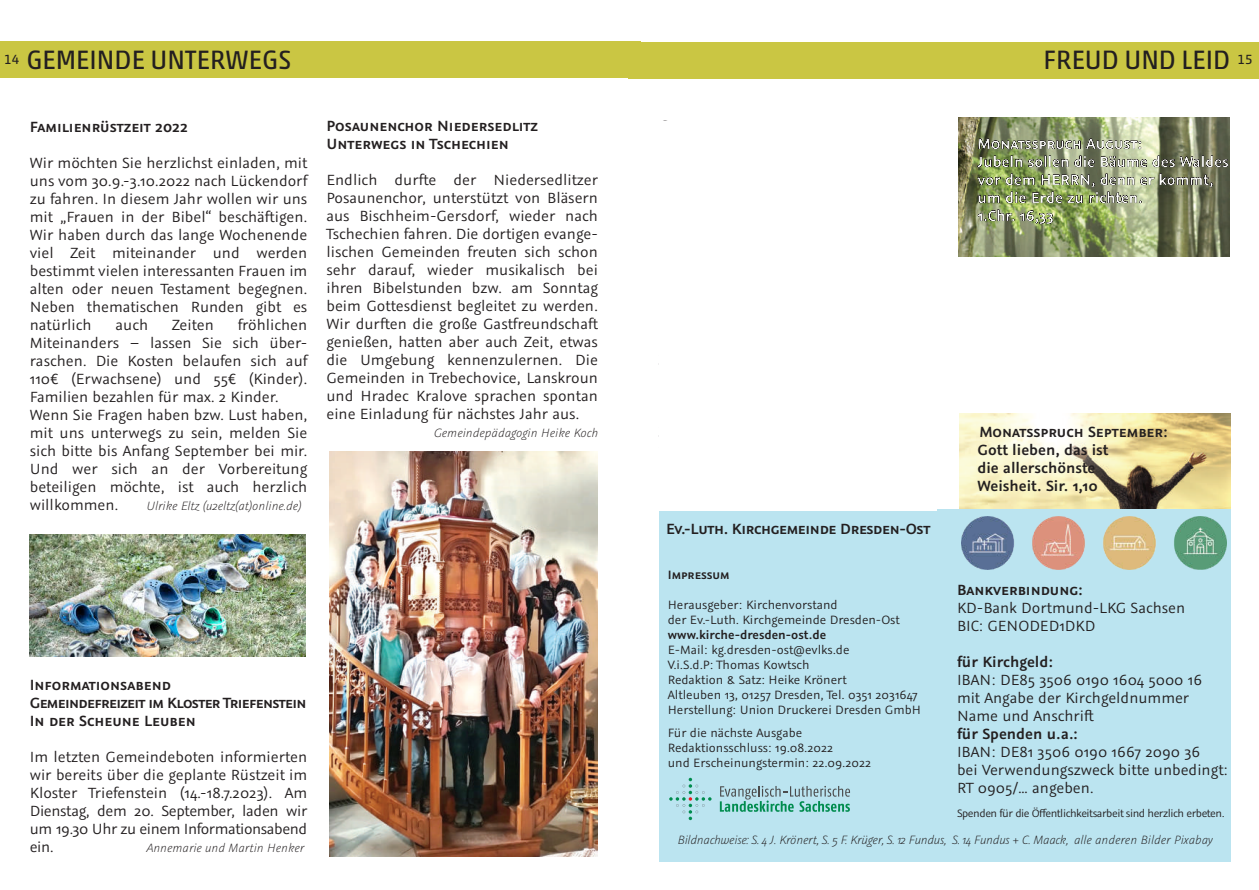
<style>
.page{position:relative;width:1259px;height:890px;background:#fff}
.page>*{position:absolute;margin:0;border:0;box-sizing:border-box;transform-origin:0 0}
.t1{font:27px "Akko Pro";color:#231f20}
.t2{font:16.5px/18px "Graublau Sans";color:#231f20}
.t3{font:600 16.5px/18px "Graublau Sans";color:#231f20}
.t4{font:600 16.5px/18px "Graublau Sans";color:#fff}
.t5{font:600 16.5px/18px "Graublau Sans";letter-spacing:-.04em;color:#231f20}
.t6{font:600 16.5px "Graublau Sans";letter-spacing:-.02em;color:#231f20}
.t7{font:13.5px/15px "Graublau Sans";color:#231f20}
.t8{font:italic 300 13.5px "Graublau Sans";color:#231f20}
.t9{font:600 13.5px "Graublau Sans";color:#231f20}
.t10{font:12px "Graublau Sans";letter-spacing:-.035em;color:#231f20}
</style>
<div class="page">
<div style="left:0;top:42px;width:641px;height:36px;background:#cac643"></div>
<div style="left:628px;top:42px;width:631px;height:37px;background:#cac643"></div>
<img style="left:959px;top:414px;width:271px;height:94px">
<img style="left:958px;top:118px;width:271px;height:139px">
<div style="left:659px;top:509px;width:571px;height:353px;background:#bbe4f0"></div>
<svg style="left:720px;top:786px;width:130px;height:26px"></svg>
<svg style="left:669px;top:778px;width:42px;height:42px"></svg>
<img style="left:961px;top:516px;width:265px;height:53px">
<svg style="left:978px;top:139px;width:102px;height:10px"></svg>
<svg style="left:1086px;top:139px;width:55px;height:10px"></svg>
<svg style="left:977px;top:156px;width:45px;height:11px"></svg>
<svg style="left:1028px;top:156px;width:40px;height:11px"></svg>
<svg style="left:1074px;top:156px;width:20px;height:11px"></svg>
<svg style="left:1101px;top:156px;width:127px;height:11px"></svg>
<svg style="left:977px;top:174px;width:236px;height:29px;background:#7f8c5e"></svg>
<svg style="left:977px;top:210px;width:76px;height:14px"></svg>
<img style="left:330px;top:452px;width:268px;height:405px">
<img style="left:30px;top:534px;width:275px;height:123px">
<div style="left:659px;top:122px;width:277px;height:389px;background:#fff"></div>
<h1 class="t1" style="left:4px;top:49px;width:289px"><sup>14</sup> GEMEINDE UNTERWEGS</h1>
<h1 class="t1" style="left:1043px;top:49px;width:211px">FREUD UND LEID <sup>15</sup></h1>
<p class="t3" style="left:30px;top:117px;width:160px">Familienrüstzeit 2022</p>
<p class="t2" style="left:30px;top:153px;width:279px;text-align:justify">Wir möchten Sie herzlichst einladen, mit uns vom 30.9.-3.10.2022 nach Lückendorf zu fahren. In diesem Jahr wollen wir uns mit „Frauen in der Bibel“ beschäftigen.<br>Wir haben durch das lange Wochenende viel Zeit miteinander und werden bestimmt vielen interessanten Frauen im alten oder neuen Testament begegnen.<br>Neben thematischen Runden gibt es natürlich</p>
<p class="t2" style="left:30px;top:315px;width:279px;text-indent:208px">fröhlichen<br>Miteinanders – lassen Sie sich über&shy;raschen. Die Kosten belaufen sich auf<br>110€ (Erwachsene) und 55€ (Kinder).<br>Familien bezahlen für max. 2 Kinder.<br>Wenn Sie Fragen haben bzw. Lust haben, mit uns unterwegs zu sein, melden Sie sich bitte bis Anfang September bei mir.<br>Und wer sich an der Vorbereitung beteiligen möchte, ist auch herzlich willkommen.</p>
<p class="t2" style="left:116px;top:315px;width:34px">auch</p>
<p class="t2" style="left:172px;top:315px;width:43px">Zeiten</p>
<p class="t8" style="left:146px;top:497px;width:157px">Ulrike Eltz (u2eltz(at)online.de)</p>
<p class="t3" style="left:326px;top:116px;width:213px">Posaunenchor Niedersedlitz<br>Unterwegs in Tschechien</p>
<p class="t2" style="left:326px;top:170px;width:273px;text-align:justify">Endlich durfte der Niedersedlitzer Posaunenchor, unterstützt von Bläsern aus Bischheim-Gersdorf, wieder nach Tschechien fahren. Die dortigen evange&shy;lischen Gemeinden freuten sich schon sehr darauf, wieder musikalisch bei ihren Bibelstunden bzw. am Sonntag beim Gottesdienst begleitet zu werden.<br>Wir durften die große Gastfreundschaft genießen, hatten aber auch Zeit, etwas die Umgebung kennenzulernen. Die Gemeinden in Trebechovice, Lanskroun und Hradec Kralove sprachen spontan eine Einladung für nächstes Jahr aus.</p>
<p class="t8" style="left:434px;top:424px;width:166px">Gemeindepädagogin Heike Koch</p>
<p class="t5" style="left:30px;top:675px;width:278px">Informationsabend<br>Gemeindefreizeit im Kloster Triefenstein<br>In der Scheune Leuben</p>
<p class="t2" style="left:30px;top:747px;width:279px;text-align:justify">Im letzten Gemeindeboten informierten wir bereits über die geplante Rüstzeit im Kloster Triefenstein (14.-18.7.2023). Am Dienstag, dem 20. September, laden wir um 19.30 Uhr zu einem Informationsabend ein.</p>
<p class="t8" style="left:146px;top:839px;width:159px">Annemarie und Martin Henker</p>
<p class="t4" style="left:977px;top:134px;width:253px">Monatsspruch August:<br>Jubeln sollen die Bäume des Waldes vor dem HERRN, denn er kommt, um die Erde zu richten.<br>1.Chr. 16,33</p>
<p class="t6" style="left:666px;top:518px;width:266px">Ev.-Luth. Kirchgemeinde Dresden-Ost</p>
<p class="t9" style="left:668px;top:566px;width:63px">Impressum</p>
<p class="t7" style="left:668px;top:597px;width:233px">Herausgeber: Kirchenvorstand<br>der Ev.-Luth. Kirchgemeinde Dresden-Ost</p>
<p class="t9" style="left:668px;top:626px;width:160px">www.kirche-dresden-ost.de</p>
<p class="t7" style="left:668px;top:642px;width:255px">E-Mail: kg.dresden-ost@evlks.de<br>V.i.S.d.P: Thomas Kowtsch<br>Redaktion &amp; Satz: Heike Krönert<br>Altleuben 13, 01257 Dresden, Tel. 0351 2031647<br>Herstellung: Union Druckerei Dresden GmbH</p>
<p class="t7" style="left:668px;top:725px;width:205px">Für die nächste Ausgabe<br>Redaktionsschluss: 19.08.2022<br>und Erscheinungstermin: 22.09.2022</p>
<p class="t3" style="left:977px;top:422px;width:192px">Monatsspruch September:<br>Gott lieben, das ist<br>die allerschönste<br>Weisheit. Sir. 1,10</p>
<p class="t3" style="left:957px;top:581px;width:127px">Bankverbindung:</p>
<p class="t2" style="left:957px;top:599px;width:230px">KD-Bank Dortmund-LKG Sachsen<br>BIC: GENODED1DKD</p>
<p class="t3" style="left:957px;top:653px;width:98px">für Kirchgeld:</p>
<p class="t2" style="left:957px;top:671px;width:247px">IBAN: DE85 3506 0190 1604 5000 16 mit Angabe der Kirchgeldnummer<br>Name und Anschrift</p>
<p class="t3" style="left:957px;top:725px;width:122px">für Spenden u.a.:</p>
<p class="t2" style="left:957px;top:743px;width:273px">IBAN: DE81 3506 0190 1667 2090 36<br>bei Verwendungszweck bitte unbedingt:<br>RT 0905/… angeben.</p>
<p class="t10" style="left:957px;top:806px;width:269px">Spenden für die Öffentlichkeitsarbeit sind herzlich erbeten.</p>
<p class="t8" style="left:677px;top:832px;width:537px">Bildnachweise: S. 4 J. Krönert, S. 5 F. Krüger, S. 12 Fundus, S. 14 Fundus + C. Maack, alle anderen Bilder Pixabay</p>
</div>
